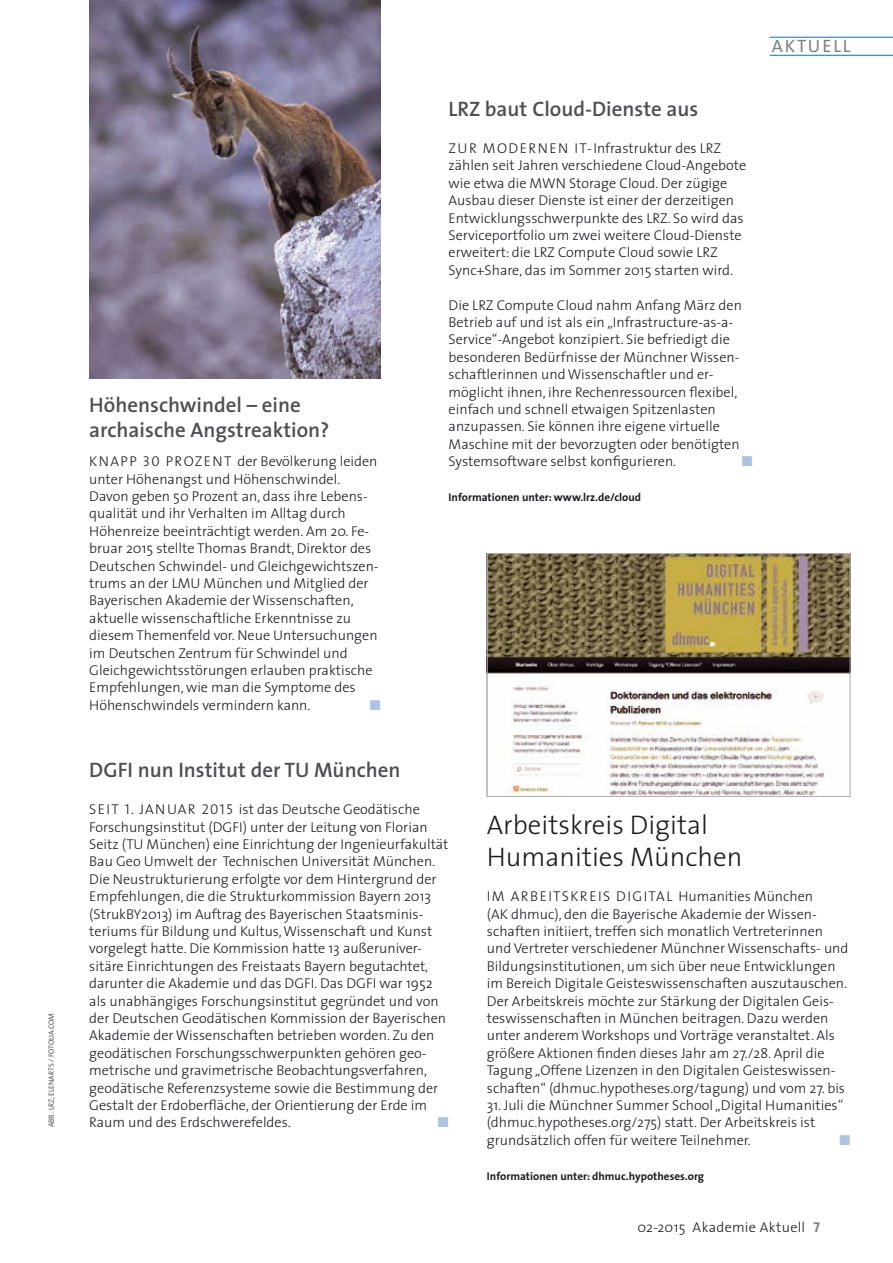
<style>
.page{position:relative;width:893px;height:1263px;background:#fff}
.page>*{position:absolute;margin:0;border:0;box-sizing:border-box;transform-origin:0 0}
.t1{font:300 27px/32.4px "The Sans";color:#1b1c20}
.t2{font:600 21px/25.2px "The Sans";color:#504e53}
.t3{font:18px "The Sans";letter-spacing:.1em;color:#818084}
.t4{font:300 14.25px/17.4px "The Sans";color:#1b1c20}
.t5{font:14.25px "The Sans Light Caps";letter-spacing:.1em;color:#1b1c20}
.t6{font:300 14.25px "The Sans";letter-spacing:.02em;color:#1b1c20}
.t7{font:14.25px "Zapf Dingbats ITC";color:#acc3e5}
.t8{font:700 11.25px "The Sans";color:#1b1c20}
.t9{font:7.5px "The Sans Light Caps";color:#1b1c20}
.s1{font-family:"The Sans Light Caps";font-weight:400}
.s2{font-family:"The Sans";font-weight:300}
.s3{font-family:"The Sans Bold Caps";font-weight:400;color:#818084}
</style>
<div class="page">
<img style="left:89px;top:0;width:292px;height:379px">
<img style="left:489px;top:555px;width:359px;height:240px">
<div style="left:487px;top:553px;width:363px;height:244px;border:1px solid #aeafb2"></div>
<hr style="left:770px;top:55px;width:123px;height:1px;background:#0076be">
<hr style="left:770px;top:37px;width:123px;height:1px;background:#0076be">
<p class="t9" style="left:45px;top:1127px;width:116px;rotate:-90deg">ABB.: LRZ; ELENARTS / FOTOLIA.COM</p>
<h2 class="t2" style="left:89px;top:391px;width:241px">Höhenschwindel – eine archaische Angstreaktion?</h2>
<p class="t4" style="left:89px;top:452px;width:291px"><span class="s1">KNAPP 30 PROZENT</span> der Bevölkerung leiden unter Höhenangst und Höhenschwindel.<br>Davon geben 50 Prozent an, dass ihre Lebens&shy;qualität und ihr Verhalten im Alltag durch Höhenreize beeinträchtigt werden. Am 20. Fe&shy;bruar 2015 stellte Thomas Brandt, Direktor des Deutschen Schwindel- und Gleichgewichtszen&shy;trums an der LMU München und Mitglied der Bayerischen Akademie der Wissenschaften, aktuelle wissenschaftliche Erkenntnisse zu diesem Themenfeld vor. Neue Untersuchungen im Deutschen Zentrum für Schwindel und Gleichgewichtsstörungen erlauben praktische Empfehlungen, wie man die Symptome des Höhenschwindels vermindern kann.</p>
<p class="t7" style="left:370px;top:698px;width:12px">■</p>
<h2 class="t2" style="left:449px;top:96px;width:251px">LRZ baut Cloud-Dienste aus</h2>
<p class="t4" style="left:449px;top:139px;width:299px"><span class="s1">ZUR MODERNEN IT-</span>Infrastruktur des LRZ zählen seit Jahren verschiedene Cloud-Angebote wie etwa die MWN Storage Cloud. Der zügige Ausbau dieser Dienste ist einer der derzeitigen Entwicklungsschwerpunkte des LRZ. So wird das Serviceportfolio um zwei weitere Cloud-Dienste erweitert: die LRZ Compute Cloud sowie LRZ Sync+Share, das im Sommer 2015 starten wird.</p>
<p class="t4" style="left:449px;top:296px;width:295px">Die LRZ Compute Cloud nahm Anfang März den Betrieb auf und ist als ein „Infrastructure-as-a-Service“-Angebot konzipiert. Sie befriedigt die besonderen Bedürfnisse der Münchner Wissen&shy;schaftlerinnen und Wissenschaftler und er&shy;möglicht ihnen, ihre Rechenressourcen flexibel, einfach und schnell etwaigen Spitzenlasten anzupassen. Sie können ihre eigene virtuelle Maschine mit der bevorzugten oder benötigten Systemsoftware selbst konfigurieren.</p>
<p class="t7" style="left:742px;top:454px;width:12px">■</p>
<p class="t8" style="left:449px;top:488px;width:194px">Informationen unter: www.lrz.de/cloud</p>
<p class="t3" style="left:772px;top:31px;width:80px">AKTUELL</p>
<h2 class="t2" style="left:89px;top:757px;width:313px">DGFI nun Institut der TU München</h2>
<p class="t4" style="left:89px;top:800px;width:361px"><span class="s1">SEIT 1. JANUAR 2015</span> ist das Deutsche Geodätische Forschungsinstitut (DGFI) unter der Leitung von Florian Seitz (TU München) eine Einrichtung der Ingenieurfakultät Bau Geo Umwelt der Technischen Universität München.<br>Die Neustrukturierung erfolgte vor dem Hintergrund der Empfehlungen, die die Strukturkommission Bayern 2013 (StrukBY2013) im Auftrag des Bayerischen Staatsminis&shy;teriums für Bildung und Kultus, Wissenschaft und Kunst vorgelegt hatte. Die Kommission hatte 13 außeruniver&shy;sitäre Einrichtungen des Freistaats Bayern begutachtet, darunter die Akademie und das DGFI. Das DGFI war 1952 als unabhängiges Forschungsinstitut gegründet und von der Deutschen Geodätischen Kommission der Bayerischen Akademie der Wissenschaften betrieben worden. Zu den geodätischen Forschungsschwerpunkten gehören geo&shy;metrische und gravimetrische Beobachtungsverfahren, geodätische Referenzsysteme sowie die Bestimmung der Gestalt der Erdoberfläche, der Orientierung der Erde im Raum und des Erdschwerefeldes.</p>
<p class="t7" style="left:438px;top:1116px;width:12px">■</p>
<h1 class="t1" style="left:487px;top:808px;width:257px">Arbeitskreis Digital<br>Humanities München</h1>
<p class="t5" style="left:487px;top:885px;width:328px">IM ARBEITSKREIS DIGITAL <span class="s2">Humanities München</span></p>
<p class="t4" style="left:487px;top:905px;width:363px">(AK dhmuc), den die Bayerische Akademie der Wissen&shy;schaften initiiert, treffen sich monatlich Vertreterinnen und Vertreter verschiedener Münchner Wissenschafts- und Bildungsinstitutionen, um sich über neue Entwicklungen im Bereich Digitale Geisteswissenschaften auszutauschen.<br>Der Arbeitskreis möchte zur Stärkung der Digitalen Geis&shy;teswissenschaften in München beitragen. Dazu werden unter anderem Workshops und Vorträge veranstaltet. Als größere Aktionen finden dieses Jahr am 27./28. April die Tagung „Offene Lizenzen in den Digitalen Geisteswissen&shy;schaften“ (dhmuc.hypotheses.org/tagung) und vom 27. bis</p>
<p class="t4" style="left:487px;top:1096px;width:358px">31. Juli die Münchner Summer School „Digital Humanities“ (dhmuc.hypotheses.org/275) statt. Der Arbeitskreis ist grundsätzlich offen für weitere Teilnehmer.</p>
<p class="t7" style="left:840px;top:1133px;width:12px">■</p>
<p class="t8" style="left:487px;top:1166px;width:219px">Informationen unter: dhmuc.hypotheses.org</p>
<p class="t6" style="left:637px;top:1215px;width:184px">02-2015 Akademie Aktuell <span class="s3">7</span></p>
</div>
